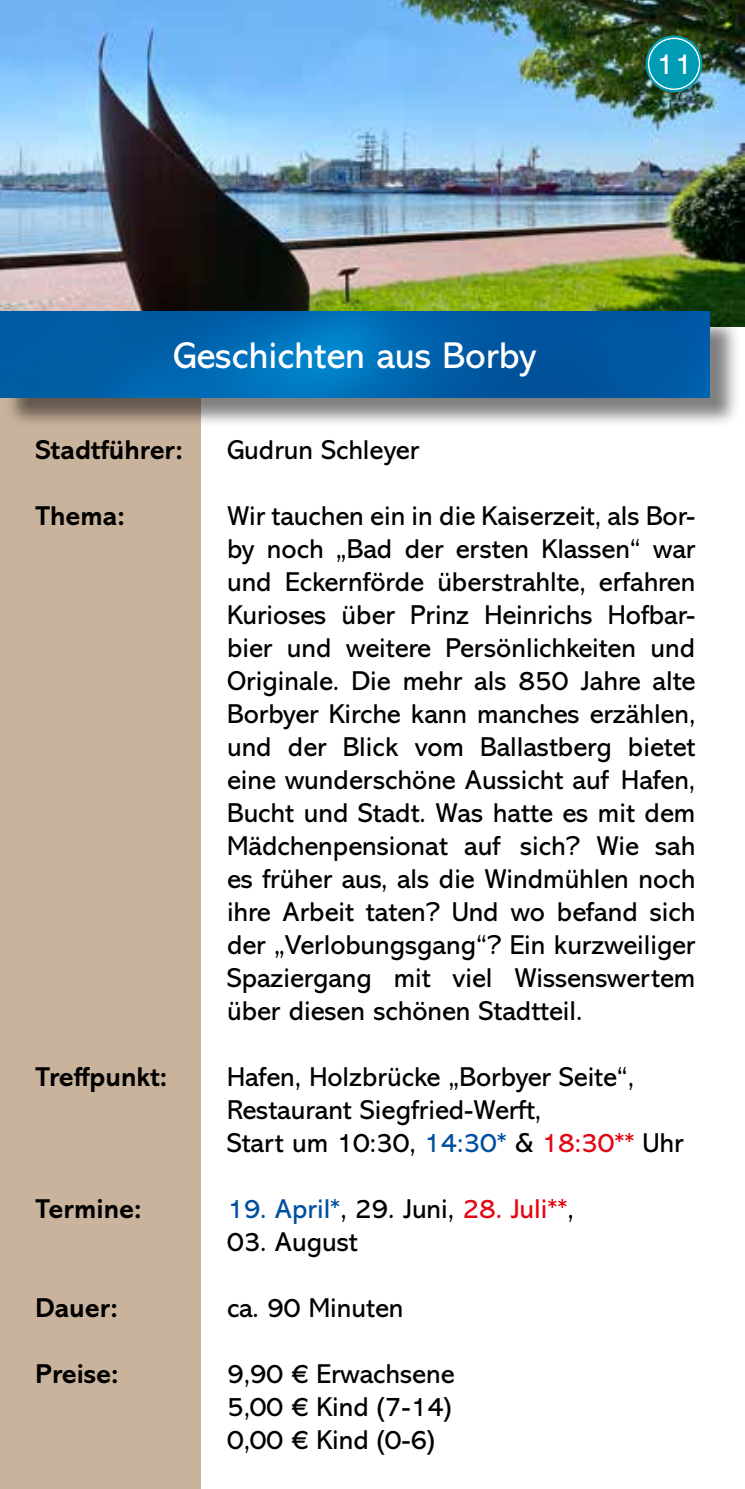
<style>
.page{position:relative;width:745px;height:1489px;background:#fff}
.page>*{position:absolute;margin:0;border:0;box-sizing:border-box;transform-origin:0 0}
.t1{font:37.5px "Abadi MT Pro";color:#fff}
.t2{font:30px "Abadi MT Pro";color:#fff}
.t3{font:27.5px/33px "Abadi MT Pro";color:#000;text-align:justify}
.t4{font:700 27.5px "Abadi MT Pro";color:#000}
.s1{color:#004f9f}
.s2{color:#e30613}
</style>
<div class="page">
<div style="left:0;top:390px;width:201px;height:1098px;background:#cab39c"></div>
<img style="left:0;top:0;width:744px;height:326px">
<svg style="left:645px;top:35px;width:57px;height:57px"></svg>
<div style="left:647px;top:38px;width:52px;height:52px;border:2px solid #fff;border-radius:50%"></div>
<div style="left:649px;top:39px;width:49px;height:49px;background:#009cb4;border-radius:50%"></div>
<div style="left:4px;top:316px;width:736px;height:112px;background:#000;opacity:.5"></div>
<img style="left:0;top:312px;width:709px;height:85px">
<h1 class="t1" style="left:173px;top:334px;width:364px">Geschichten aus Borby</h1>
<p class="t4" style="left:35px;top:433px;width:149px">Stadtführer:</p>
<p class="t3" style="left:227px;top:433px;width:193px">Gudrun Schleyer</p>
<p class="t2" style="left:655px;top:48px;width:38px">11</p>
<p class="t4" style="left:35px;top:499px;width:91px">Thema:</p>
<p class="t3" style="left:227px;top:499px;width:469px">Wir tauchen ein in die Kaiserzeit, als Bor&shy;by noch „Bad der ersten Klassen“ war und Eckernförde überstrahlte, erfahren Kurioses über Prinz Heinrichs Hofbar&shy;bier und weitere Persönlichkeiten und Originale. Die mehr als 850 Jahre alte Borbyer Kirche kann manches erzählen, und der Blick vom Ballastberg bietet eine wunderschöne Aussicht auf Hafen, Bucht und Stadt. Was hatte es mit dem Mädchenpensionat auf sich? Wie sah es früher aus, als die Windmühlen noch ihre Arbeit taten? Und wo befand sich der „Verlobungsgang“? Ein kurzweiliger Spaziergang mit viel Wissenswertem über diesen schönen Stadtteil.</p>
<p class="t4" style="left:35px;top:1060px;width:133px">Treffpunkt:</p>
<p class="t3" style="left:227px;top:1060px;width:457px;text-align:left">Hafen, Holzbrücke „Borbyer Seite“,<br>Restaurant Siegfried-Werft,<br>Start um 10:30, <span class="s1">14:30*</span> &amp; <span class="s2">18:30**</span> Uhr</p>
<p class="t4" style="left:35px;top:1192px;width:107px">Termine:</p>
<p class="t3" style="left:227px;top:1192px;width:348px"><span class="s1">19. April*</span>, 29. Juni, <span class="s2">28. Juli**</span>,</p>
<p class="t3" style="left:227px;top:1225px;width:132px">03. August</p>
<p class="t4" style="left:35px;top:1291px;width:84px">Dauer:</p>
<p class="t3" style="left:227px;top:1291px;width:178px">ca. 90 Minuten</p>
<p class="t4" style="left:35px;top:1357px;width:85px">Preise:</p>
<p class="t3" style="left:227px;top:1357px;width:229px">9,90 € Erwachsene 5,00 € Kind (7-14)<br>0,00 € Kind (0-6)</p>
</div>
